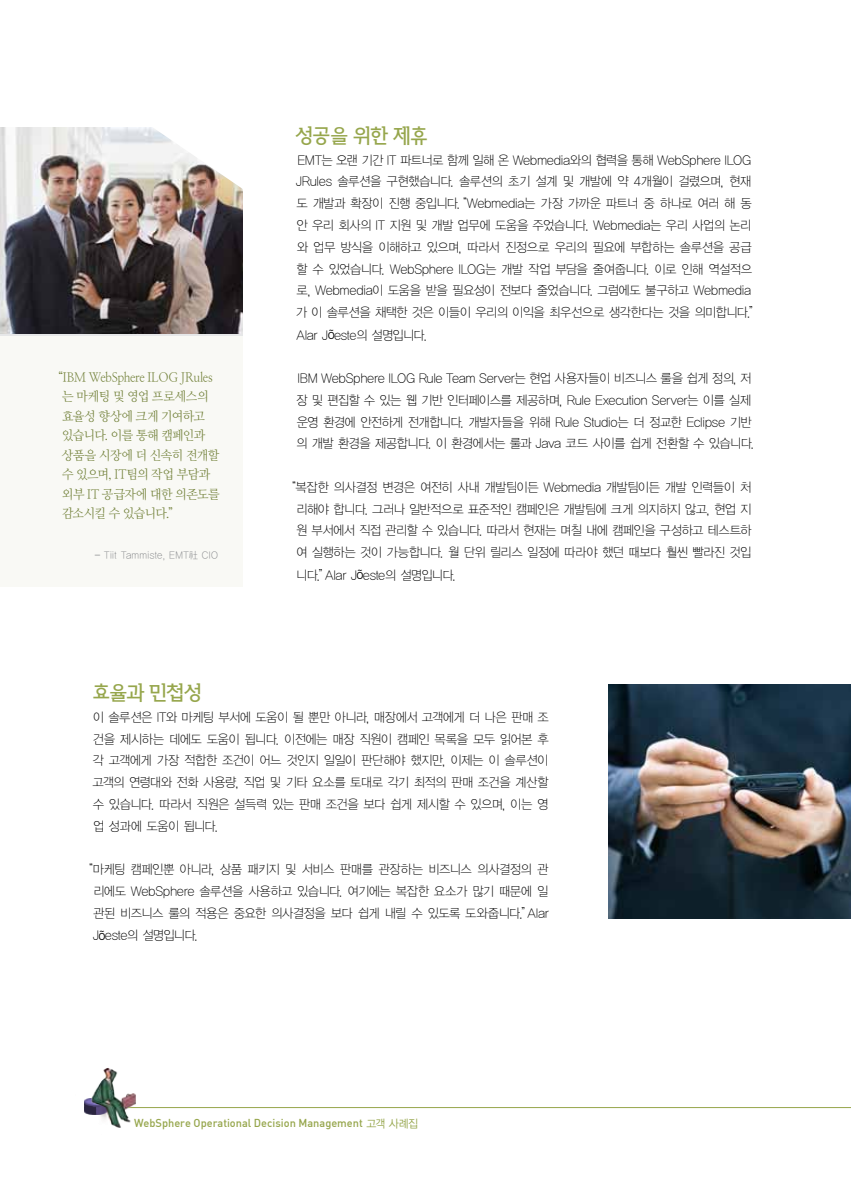
<style>
.page{position:relative;width:851px;height:1191px;background:#fff}
.page>*{position:absolute;margin:0;border:0;box-sizing:border-box;transform-origin:0 0}
.t1{font:21px "San Bk M";letter-spacing:-.03em;color:#96a64c}
.t2{font:12.75px/21.9px "YGO11";letter-spacing:-.105em;color:#000;text-align:justify;scale:.95 1}
.t3{font:12.75px/19.5px "Nanum Myeongjo OTF";letter-spacing:-.035em;color:#718038;scale:.95 1}
.t4{font:500 11.25px "DIN";color:#96a64c}
.t5{font:9.75px "YGO11";letter-spacing:-.05em;color:#808285;scale:.95 1}
.s1{font-family:"YGO125"}
.s2{font-family:"Hira Kaku Pro N W3"}
.s3{font-family:"YGO12";font-weight:400}
</style>
<div class="page">
<img style="left:84px;top:1068px;width:52px;height:45px">
<div style="left:0;top:325px;width:243px;height:262px;background:#f9f9f5"></div>
<img style="left:0;top:128px;width:243px;height:206px">
<img style="left:608px;top:685px;width:242px;height:233px">
<img style="left:111px;top:127px;width:132px;height:79px">
<svg style="left:85px;top:1107px;width:765px;height:21px"></svg>
<p class="t3" style="left:62px;top:367px;width:168px;text-indent:-4px">“IBM WebSphere ILOG JRules 는 마케팅 및 영업 프로세스의 효율성 향상에 크게 기여하고 있습니다. 이를 통해 캠페인과 상품을 시장에 더 신속히 전개할 수 있으며, IT팀의 작업 부담과 외부 IT 공급자에 대한 의존도를 감소시킬 수 있습니다.”</p>
<p class="t5" style="left:94px;top:548px;width:132px"><span class="s1">-</span> Tiit Tammiste, EMT社 CIO</p>
<h1 class="t1" style="left:295px;top:125px;width:134px">성공을 위한 제휴</h1>
<p class="t2" style="left:295px;top:149px;width:491px;text-align:left">EMT는 오랜 기간 IT 파트너로 함께 일해 온 Webmedia와의 협력을 통해 WebSphere ILOG JRules 솔루션을 구현했습니다. 솔루션의 초기 설계 및 개발에 약 4개월이 걸렸으며, 현재 도 개발과 확장이 진행 중입니다.“Webmedia는 가장 가까운 파트너 중 하나로 여러 해 동 안 우리 회사의 IT 지원 및 개발 업무에 도움을 주었습니다. Webmedia는 우리 사업의 논리 와 업무 방식을 이해하고 있으며, 따라서 진정으로 우리의 필요에 부합하는 솔루션을 공급 할 수 있었습니다. WebSphere ILOG는 개발 작업 부담을 줄여줍니다. 이로 인해 역설적으 로, Webmedia이 도움을 받을 필요성이 전보다 줄었습니다. 그럼에도 불구하고 Webmedia 가 이 솔루션을 채택한 것은 이들이 우리의 이익을 최우선으로 생각한다는 것을 의미합니다.” Alar J<span class="s2">õ</span>este의 설명입니다.</p>
<p class="t2" style="left:296px;top:367px;width:484px;text-align:left">IBM WebSphere ILOG Rule Team Server는 현업 사용자들이 비즈니스 룰을 쉽게 정의, 저 장 및 편집할 수 있는 웹 기반 인터페이스를 제공하며, Rule Execution Server는 이를 실제 운영 환경에 안전하게 전개합니다. 개발자들을 위해 Rule Studio는 더 정교한 Eclipse 기반 의 개발 환경을 제공합니다. 이 환경에서는 룰과 Java 코드 사이를 쉽게 전환할 수 있습니다.</p>
<p class="t2" style="left:296px;top:476px;width:481px;text-indent:-12px">“복잡한 의사결정 변경은 여전히 사내 개발팀이든 Webmedia 개발팀이든 개발 인력들이 처 리해야 합니다. 그러나 일반적으로 표준적인 캠페인은 개발팀에 크게 의지하지 않고, 현업 지 원 부서에서 직접 관리할 수 있습니다. 따라서 현재는 며칠 내에 캠페인을 구성하고 테스트하 여 실행하는 것이 가능합니다. 월 단위 릴리스 일정에 따라야 했던 때보다 훨씬 빨라진 것입 니다.”Alar J<span class="s2">õ</span>este의 설명입니다.</p>
<h1 class="t1" style="left:92px;top:682px;width:111px">효율과 민첩성</h1>
<p class="t2" style="left:92px;top:706px;width:482px">이 솔루션은 IT와 마케팅 부서에 도움이 될 뿐만 아니라, 매장에서 고객에게 더 나은 판매 조 건을 제시하는 데에도 도움이 됩니다. 이전에는 매장 직원이 캠페인 목록을 모두 읽어본 후 각 고객에게 가장 적합한 조건이 어느 것인지 일일이 판단해야 했지만, 이제는 이 솔루션이 고객의 연령대와 전화 사용량, 직업 및 기타 요소를 토대로 각기 최적의 판매 조건을 계산할 수 있습니다. 따라서 직원은 설득력 있는 판매 조건을 보다 쉽게 제시할 수 있으며, 이는 영 업 성과에 도움이 됩니다.</p>
<p class="t2" style="left:93px;top:858px;width:482px;text-indent:-12px">“마케팅 캠페인뿐 아니라, 상품 패키지 및 서비스 판매를 관장하는 비즈니스 의사결정의 관 리에도 WebSphere 솔루션을 사용하고 있습니다. 여기에는 복잡한 요소가 많기 때문에 일 관된 비즈니스 룰의 적용은 중요한 의사결정을 보다 쉽게 내릴 수 있도록 도와줍니다.”Alar J<span class="s2">õ</span>este의 설명입니다.</p>
<p class="t4" style="left:134px;top:1116px;width:286px">WebSphere Operational Decision Management <span class="s3">고객 사례집</span></p>
</div>
